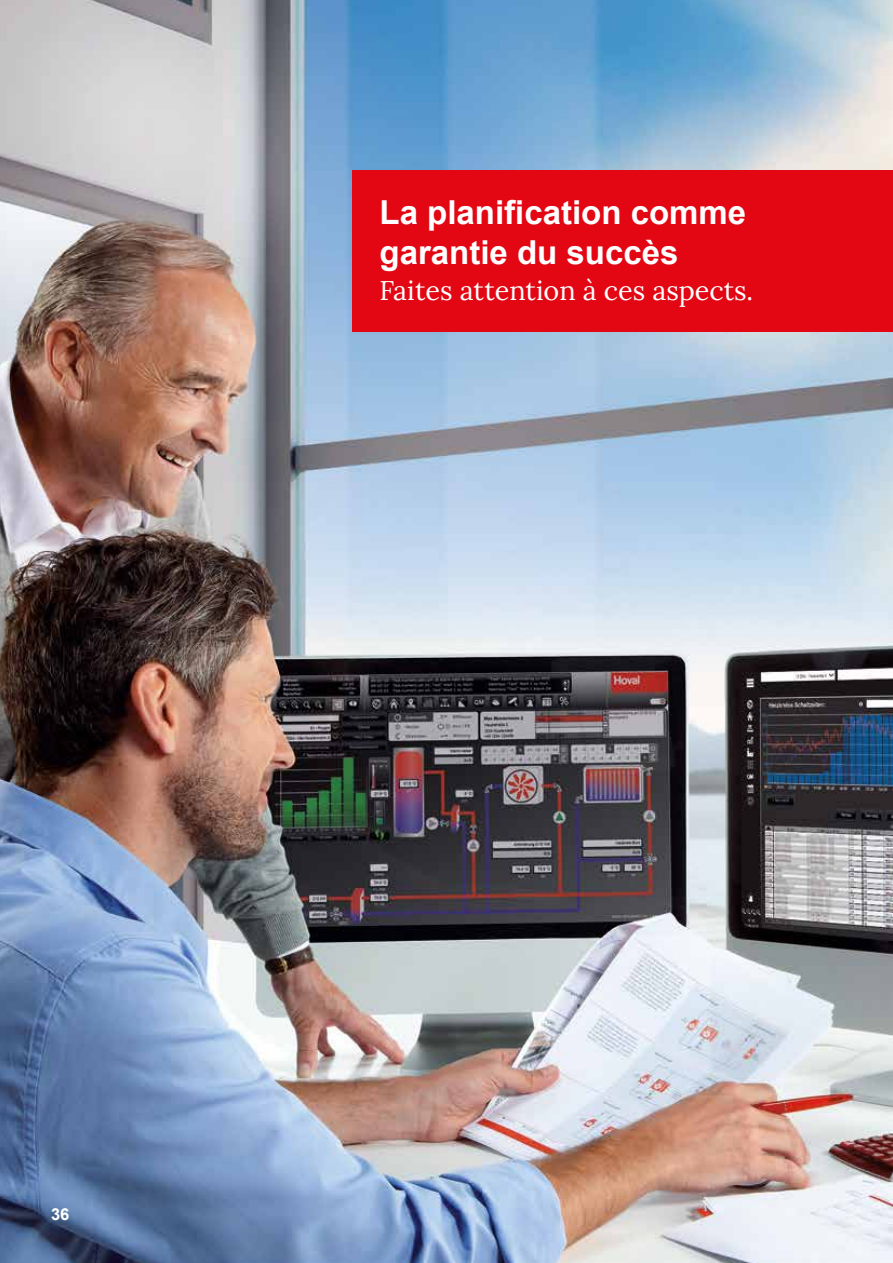
<style>
.page{position:relative;width:893px;height:1263px;background:#fff}
.page>*{position:absolute;margin:0;border:0;box-sizing:border-box;transform-origin:0 0}
.t1{font:700 33px/39px "Arial";color:#fff}
.t2{font:27px "Lora";color:#fff}
.t3{font:700 16.5px "Arial";color:#fff}
</style>
<div class="page">
<img style="left:0;top:0;width:893px;height:1263px">
<div style="left:352px;top:170px;width:541px;height:162px;background:#e30613"></div>
<p class="t1" style="left:379px;top:195px;width:368px">La planification comme garantie du succès</p>
<p class="t2" style="left:379px;top:269px;width:375px">Faites attention à ces aspects.</p>
<p class="t3" style="left:51px;top:1203px;width:20px">36</p>
</div>
